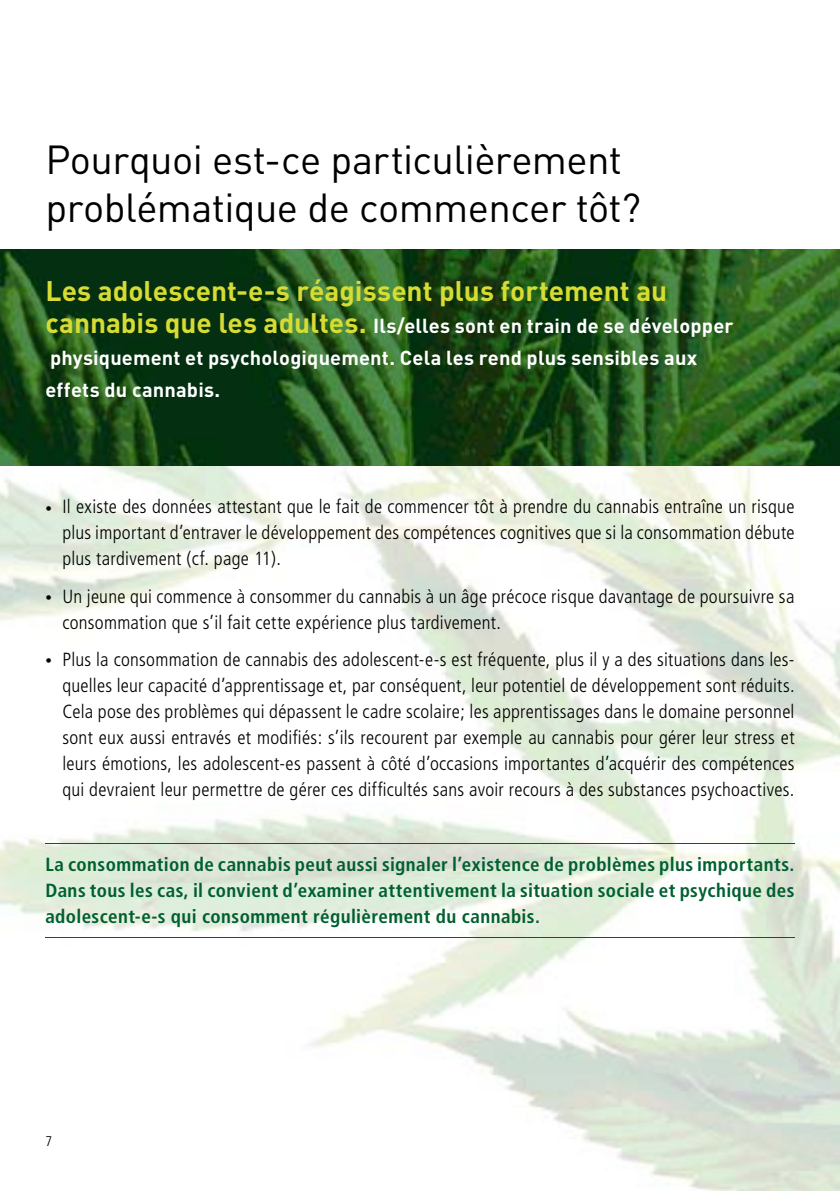
<style>
.page{position:relative;width:840px;height:1191px;background:#fff}
.page>*{position:absolute;margin:0;border:0;box-sizing:border-box;transform-origin:0 0}
.t1{font:40px/48px "DIN";letter-spacing:-.015em;color:#000}
.t2{font:700 28px "DIN";color:#d6dc33}
.t3{font:700 20px/32px "DIN";letter-spacing:.01em;color:#fff}
.t4{font:300 condensed 19px/26px "Frutiger";letter-spacing:.015em;color:#000;text-align:justify}
.t5{font:700 condensed 19px/26px "Frutiger";letter-spacing:.02em;color:#005f30;text-align:justify}
.t6{font:300 condensed 14px "Frutiger";color:#000}
.s1{font-size:28px;color:#d6dc33}
.s2{font-size:13px}
</style>
<div class="page">
<img style="left:0;top:465px;width:839px;height:726px">
<img style="left:0;top:249px;width:839px;height:216px">
<hr style="left:45px;top:842px;width:749px;height:1px;background:#005f30">
<hr style="left:45px;top:937px;width:749px;height:1px;background:#005f30">
<h1 class="t1" style="left:45px;top:135px;width:596px">Pourquoi est-ce particulièrement problématique de commencer tôt?</h1>
<h2 class="t2" style="left:45px;top:273px;width:623px">Les adolescent-e-s réagissent plus fortement au</h2>
<p class="t3" style="left:45px;top:309px;width:689px"><span class="s1">cannabis que les adultes.</span> Ils/elles sont en train de se développer physiquement et psychologiquement. Cela les rend plus sensibles aux effets du cannabis.</p>
<p class="t4" style="left:62px;top:494px;width:733px;text-indent:-17px"><span class="s2">•</span> Il existe des données attestant que le fait de commencer tôt à prendre du cannabis entraîne un risque plus important d’entraver le développement des compétences cognitives que si la consommation débute plus tardivement (cf. page 11).</p>
<p class="t4" style="left:62px;top:583px;width:733px;text-indent:-17px"><span class="s2">•</span> Un jeune qui commence à consommer du cannabis à un âge précoce risque davantage de poursuivre sa consommation que s’il fait cette expérience plus tardivement.</p>
<p class="t4" style="left:62px;top:647px;width:733px;text-indent:-17px"><span class="s2">•</span> Plus la consommation de cannabis des adolescent-e-s est fréquente, plus il y a des situations dans les&shy;quelles leur capacité d’apprentissage et, par conséquent, leur potentiel de développement sont réduits.<br>Cela pose des problèmes qui dépassent le cadre scolaire; les apprentissages dans le domaine personnel sont eux aussi entravés et modifiés: s’ils recourent par exemple au cannabis pour gérer leur stress et leurs émotions, les adolescent-es passent à côté d’occasions importantes d’acquérir des compétences qui devraient leur permettre de gérer ces difficultés sans avoir recours à des substances psychoactives.</p>
<p class="t5" style="left:45px;top:851px;width:750px">La consommation de cannabis peut aussi signaler l’existence de problèmes plus importants.<br>Dans tous les cas, il convient d’examiner attentivement la situation sociale et psychique des adolescent-e-s qui consomment régulièrement du cannabis.</p>
<p class="t6" style="left:45px;top:1132px;width:8px">7</p>
</div>
